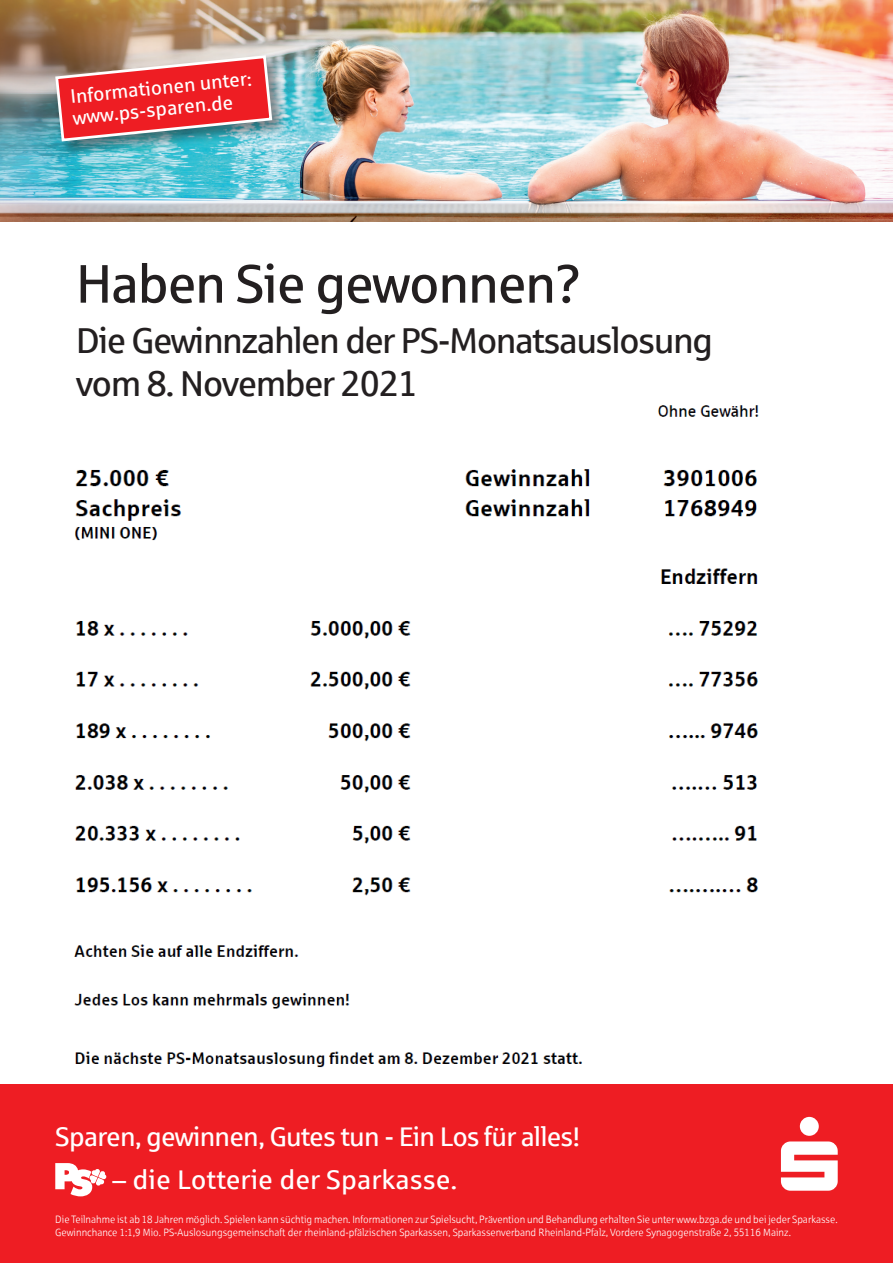
<style>
.page{position:relative;width:893px;height:1263px;background:#fff}
.page>*{position:absolute;margin:0;border:0;box-sizing:border-box;transform-origin:0 0}
.t1{font:54px "Sparkasse Rg";letter-spacing:-.03em;color:#231f20}
.t2{font:36px/43.2px "Sparkasse Rg";letter-spacing:-.045em;color:#231f20}
.t3{font:27px "Sparkasse Rg";letter-spacing:-.03em;color:#fff}
.t4{font:27px "Sparkasse Rg";color:#fff}
.t5{font:19.65px/21.5px "Sparkasse Rg";color:#fff}
.t6{font:10.5px/13.2px "Sparkasse Lt";color:#fff;scale:.95 1}
</style>
<div class="page">
<img style="left:74px;top:405px;width:685px;height:663px">
<img style="left:0;top:0;width:893px;height:221px">
<div style="left:53px;top:53px;width:236px;height:105px;background:#231f20;opacity:.5"></div>
<svg style="left:54px;top:54px;width:220px;height:89px;background:#ce5256"></svg>
<div style="left:0;top:1084px;width:893px;height:179px;background:#ee1d23"></div>
<svg style="left:781px;top:1117px;width:57px;height:74px"></svg>
<svg style="left:55px;top:1163px;width:51px;height:33px"></svg>
<h3 class="t5" style="left:69px;top:86px;width:184px;rotate:-6deg">Informationen unter: www.ps-sparen.de</h3>
<h1 class="t1" style="left:76px;top:251px;width:508px">Haben Sie gewonnen?</h1>
<h2 class="t2" style="left:76px;top:318px;width:639px">Die Gewinnzahlen der PS-Monatsauslosung vom 8. November 2021</h2>
<h3 class="t3" style="left:55px;top:1120px;width:526px">Sparen, gewinnen, Gutes tun - Ein Los für alles!</h3>
<h3 class="t4" style="left:113px;top:1163px;width:346px">– die Lotterie der Sparkasse.</h3>
<p class="t6" style="left:55px;top:1212px;width:825px">Die Teilnahme ist ab 18 Jahren möglich. Spielen kann süchtig machen. Informationen zur Spielsucht, Prävention und Behandlung erhalten Sie unter www.bzga.de und bei jeder Sparkasse.<br>Gewinnchance 1:1,9 Mio. PS-Auslosungsgemeinschaft der rheinland-pfälzischen Sparkassen, Sparkassenverband Rheinland-Pfalz, Vordere Synagogenstraße 2, 55116 Mainz.</p>
</div>
